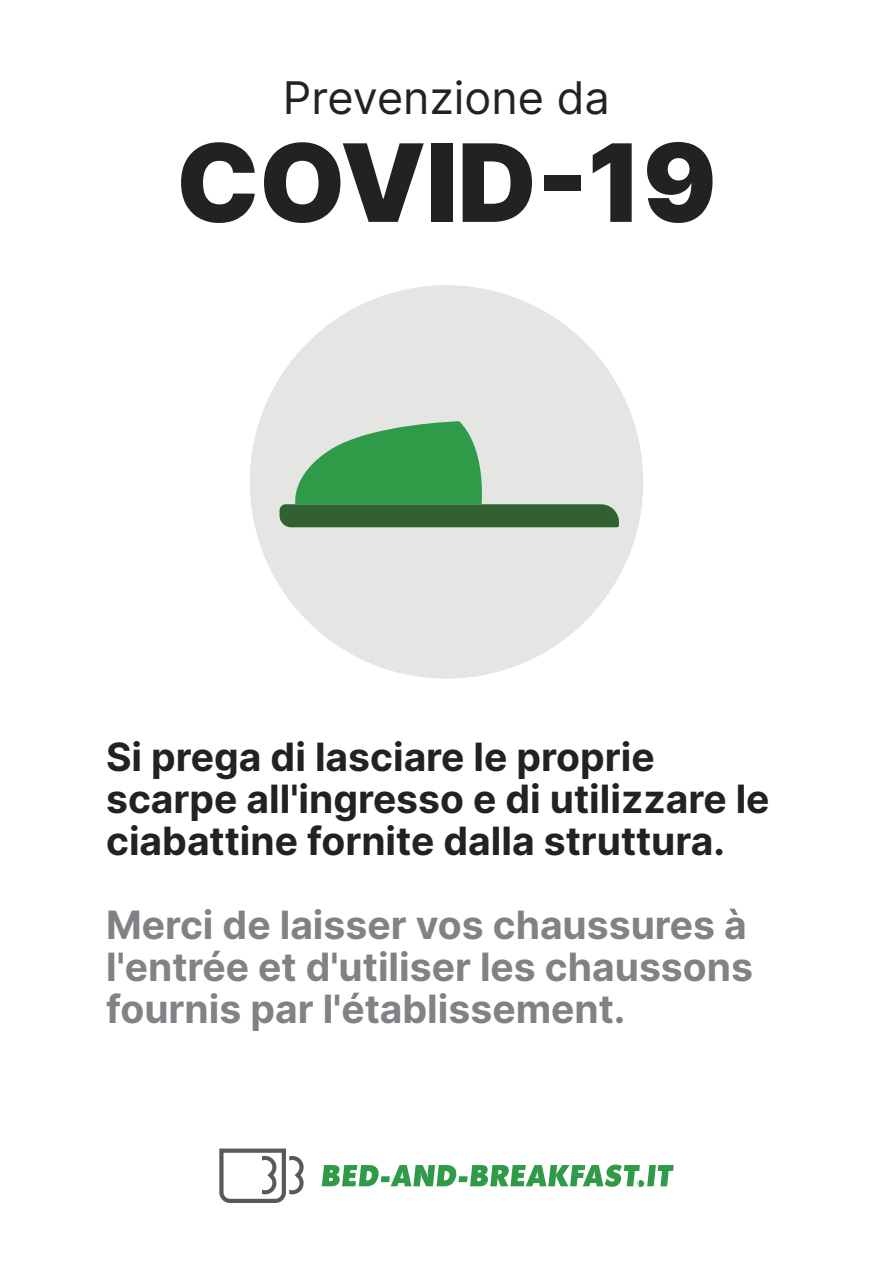
<style>
.page{position:relative;width:893px;height:1263px;background:#fff}
.page>*{position:absolute;margin:0;border:0;box-sizing:border-box;transform-origin:0 0}
.t1{font:900 108px "Inter";color:#222}
.t2{font:45px "Inter";color:#222}
.t3{font:700 39px/42px "Inter";color:#222}
.t4{font:700 39px/42px "Inter";color:#808285}
</style>
<div class="page">
<div style="left:250px;top:285px;width:393px;height:394px;background:#e5e5e4;border-radius:50%"></div>
<svg style="left:280px;top:421px;width:339px;height:106px"></svg>
<svg style="left:322px;top:1164px;width:352px;height:23px"></svg>
<svg style="left:219px;top:1148px;width:85px;height:55px"></svg>
<p class="t2" style="left:283px;top:65px;width:329px">Prevenzione da</p>
<h1 class="t1" style="left:176px;top:104px;width:542px">COVID-19</h1>
<p class="t3" style="left:106px;top:734px;width:665px">Si prega di lasciare le proprie scarpe all'ingresso e di utilizzare le ciabattine fornite dalla struttura.</p>
<p class="t4" style="left:106px;top:902px;width:648px">Merci de laisser vos chaussures à l'entrée et d'utiliser les chaussons fournis par l'établissement.</p>
</div>
